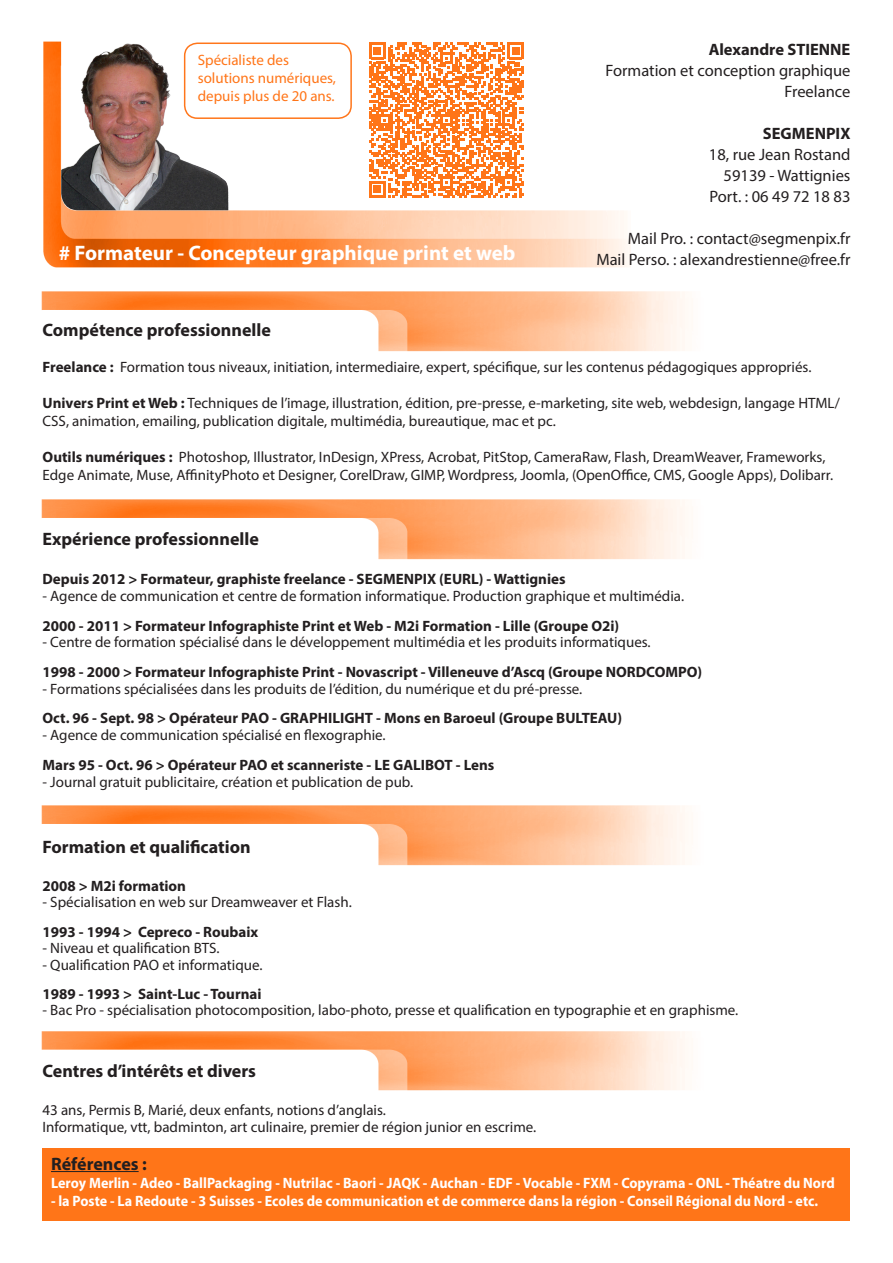
<style>
.page{position:relative;width:893px;height:1263px;background:#fff}
.page>*{position:absolute;margin:0;border:0;box-sizing:border-box;transform-origin:0 0}
.t1{font:700 21px "Myriad Pro";color:#fff}
.Gd_Titre{font:700 18px "Myriad Pro";color:#231f20}
.t2{font:16.5px "Myriad Pro";color:#231f20}
.t3{font:700 16.5px "Myriad Pro";color:#231f20}
.Texte_descriptif{font:15px/18px "Myriad Pro";color:#231f20}
.Sous_titre_gras{font:700 15px "Myriad Pro";color:#231f20}
.Gd_Titre-2{font:700 15px "Myriad Pro";color:#fff;scale:.94 1}
.t4{font:15px/18px "Myriad Pro";color:#ff7518}
.s1{font-weight:700}
</style>
<div class="page">
<img style="left:43px;top:41px;width:587px;height:227px">
<img style="left:61px;top:41px;width:174px;height:169px">
<img style="left:41px;top:499px;width:644px;height:61px">
<img style="left:41px;top:291px;width:644px;height:61px">
<img style="left:41px;top:805px;width:644px;height:61px">
<img style="left:41px;top:1031px;width:644px;height:60px">
<div style="left:43px;top:1148px;width:807px;height:72px;background:#ff7518"></div>
<hr style="left:51px;top:1171px;width:88px;height:1px;background:#231f20">
<svg style="left:369px;top:43px;width:155px;height:155px"></svg>
<div style="left:184px;top:43px;width:168px;height:76px;border:2px solid #ff761b;border-radius:13px"></div>
<p class="t4" style="left:198px;top:51px;width:93px">Spécialiste des</p>
<p class="t4" style="left:198px;top:69px;width:140px">solutions numériques, depuis plus de 20 ans.</p>
<p class="t1" style="left:59px;top:239px;width:458px"># Formateur - Concepteur graphique print et web</p>
<p class="t3" style="left:709px;top:39px;width:143px">Alexandre STIENNE</p>
<p class="t2" style="left:606px;top:60px;width:246px">Formation et conception graphique</p>
<p class="t2" style="left:784px;top:81px;width:67px">Freelance</p>
<p class="t3" style="left:763px;top:123px;width:89px">SEGMENPIX</p>
<p class="t2" style="left:709px;top:144px;width:143px">18, rue Jean Rostand</p>
<p class="t2" style="left:724px;top:165px;width:128px">59139 - Wattignies</p>
<p class="t2" style="left:709px;top:186px;width:143px">Port. : 06 49 72 18 83</p>
<p class="t2" style="left:628px;top:228px;width:224px">Mail Pro. : contact@segmenpix.fr</p>
<p class="t2" style="left:596px;top:249px;width:256px">Mail Perso. : alexandrestienne@free.fr</p>
<p class="Gd_Titre" style="left:43px;top:318px;width:230px">Compétence professionnelle</p>
<p class="Texte_descriptif" style="left:43px;top:357px;width:770px"><span class="s1">Freelance :</span> Formation tous niveaux, initiation, intermediaire, expert, spécifique, sur les contenus pédagogiques appropriés.</p>
<p class="Texte_descriptif" style="left:43px;top:393px;width:799px"><span class="s1">Univers Print et Web :</span> Techniques de l’image, illustration, édition, pre-presse, e-marketing, site web, webdesign, langage HTML/<br>CSS, animation, emailing, publication digitale, multimédia, bureautique, mac et pc.</p>
<p class="Texte_descriptif" style="left:43px;top:447px;width:792px"><span class="s1">Outils numériques :</span> Photoshop, Illustrator, InDesign, XPress, Acrobat, PitStop, CameraRaw, Flash, DreamWeaver, Frameworks,<br>Edge Animate, Muse, AffinityPhoto et Designer, CorelDraw, GIMP, Wordpress, Joomla, (OpenOffice, CMS, Google Apps), Dolibarr.</p>
<p class="Gd_Titre" style="left:43px;top:528px;width:218px">Expérience professionnelle</p>
<p class="Sous_titre_gras" style="left:43px;top:569px;width:524px">Depuis 2012 &gt; Formateur, graphiste freelance - SEGMENPIX (EURL) - Wattignies</p>
<p class="Texte_descriptif" style="left:43px;top:587px;width:643px">- Agence de communication et centre de formation informatique. Production graphique et multimédia.</p>
<p class="Sous_titre_gras" style="left:43px;top:616px;width:578px">2000 - 2011 &gt; Formateur Infographiste Print et Web - M2i Formation - Lille (Groupe O2i)</p>
<p class="Texte_descriptif" style="left:43px;top:633px;width:610px">- Centre de formation spécialisé dans le développement multimédia et les produits informatiques.</p>
<p class="Sous_titre_gras" style="left:43px;top:662px;width:661px">1998 - 2000 &gt; Formateur Infographiste Print - Novascript - Villeneuve d’Ascq (Groupe NORDCOMPO)</p>
<p class="Texte_descriptif" style="left:43px;top:680px;width:541px">- Formations spécialisées dans les produits de l’édition, du numérique et du pré-presse.</p>
<p class="Sous_titre_gras" style="left:43px;top:709px;width:581px">Oct. 96 - Sept. 98 &gt; Opérateur PAO - GRAPHILIGHT - Mons en Baroeul (Groupe BULTEAU)</p>
<p class="Texte_descriptif" style="left:43px;top:726px;width:345px">- Agence de communication spécialisé en flexographie.</p>
<p class="Sous_titre_gras" style="left:43px;top:755px;width:453px">Mars 95 - Oct. 96 &gt; Opérateur PAO et scanneriste - LE GALIBOT - Lens</p>
<p class="Texte_descriptif" style="left:43px;top:772px;width:372px">- Journal gratuit publicitaire, création et publication de pub.</p>
<p class="Gd_Titre" style="left:43px;top:835px;width:210px">Formation et qualification</p>
<p class="Sous_titre_gras" style="left:43px;top:876px;width:145px">2008 &gt; M2i formation</p>
<p class="Texte_descriptif" style="left:43px;top:893px;width:311px">- Spécialisation en web sur Dreamweaver et Flash.</p>
<p class="Sous_titre_gras" style="left:43px;top:922px;width:217px">1993 - 1994 &gt; Cepreco - Roubaix</p>
<p class="Texte_descriptif" style="left:43px;top:939px;width:179px">- Niveau et qualification BTS.</p>
<p class="Texte_descriptif" style="left:43px;top:955px;width:222px">- Qualification PAO et informatique.</p>
<p class="Sous_titre_gras" style="left:43px;top:984px;width:221px">1989 - 1993 &gt; Saint-Luc - Tournai</p>
<p class="Texte_descriptif" style="left:43px;top:1001px;width:697px">- Bac Pro - spécialisation photocomposition, labo-photo, presse et qualification en typographie et en graphisme.</p>
<p class="Gd_Titre" style="left:43px;top:1059px;width:215px">Centres d’intérêts et divers</p>
<p class="Texte_descriptif" style="left:43px;top:1101px;width:345px">43 ans, Permis B, Marié, deux enfants, notions d’anglais.</p>
<p class="Texte_descriptif" style="left:43px;top:1118px;width:495px">Informatique, vtt, badminton, art culinaire, premier de région junior en escrime.</p>
<p class="Gd_Titre" style="left:51px;top:1152px;width:97px">Références :</p>
<p class="Gd_Titre-2" style="left:51px;top:1173px;width:835px">Leroy Merlin - Adeo - BallPackaging - Nutrilac - Baori - JAQK - Auchan - EDF - Vocable - FXM - Copyrama - ONL - Théatre du Nord</p>
<p class="Gd_Titre-2" style="left:51px;top:1191px;width:817px">- la Poste - La Redoute - 3 Suisses - Ecoles de communication et de commerce dans la région - Conseil Régional du Nord - etc.</p>
</div>
